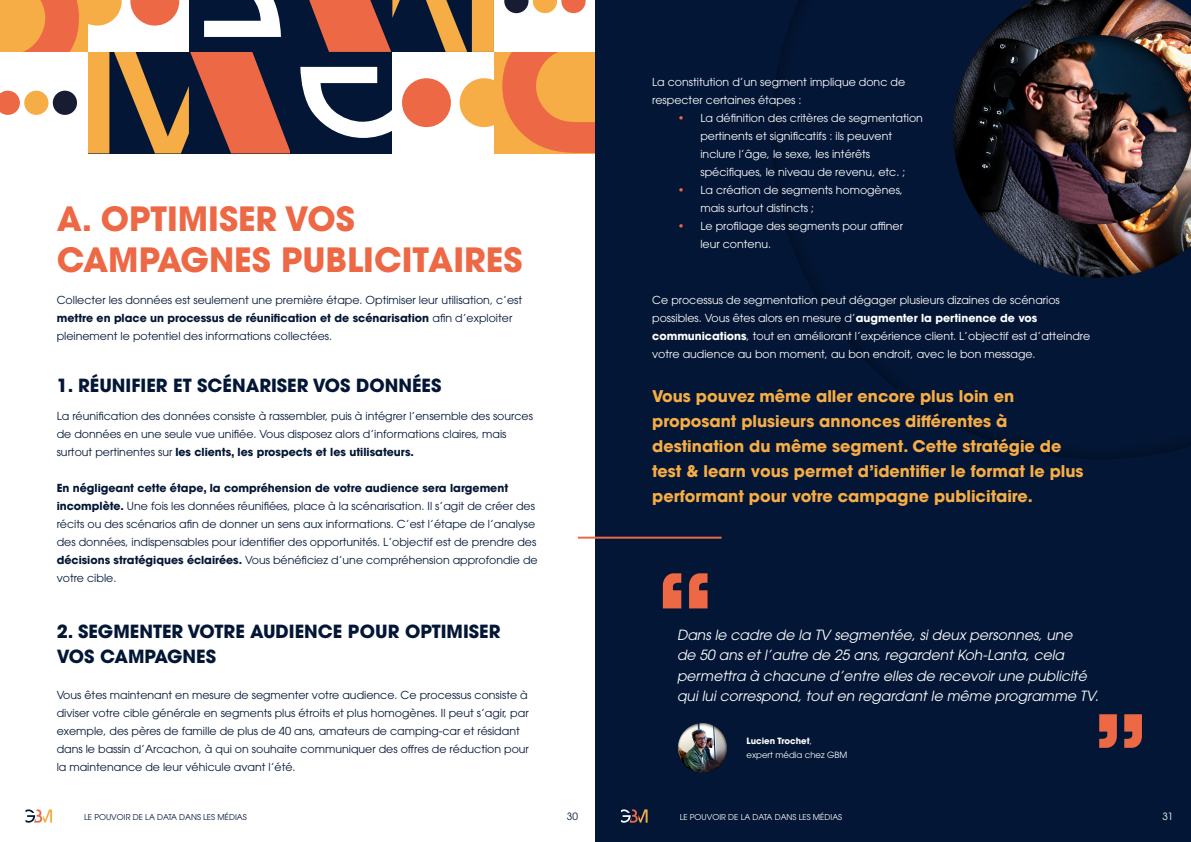
<style>
.page{position:relative;width:1191px;height:842px;background:#fff}
.page>*{position:absolute;margin:0;border:0;box-sizing:border-box;transform-origin:0 0}
.t1{font:700 33.3px/41.2px "ITC Avant Garde Pro";color:#ed6845}
.t2{font:700 18px/25.6px "ITC Avant Garde Pro";color:#031635}
.t3{font:700 16px/25px "ITC Avant Garde Pro";color:#f7ad45}
.t4{font:italic 14px/20.5px "ITC Avant Garde Pro";color:#fff}
.t5{font:11px/18px "ITC Avant Garde Pro";color:#031635}
.t6{font:11px/18px "ITC Avant Garde Pro";color:#fff}
.t7{font:10px "ITC Avant Garde Pro";color:#031635}
.t8{font:10px "ITC Avant Garde Pro";color:#fff}
.t9{font:8.6px/14px "ITC Avant Garde Pro";color:#fff}
.t10{font:8px "ITC Avant Garde Pro";color:#031635}
.t11{font:8px "ITC Avant Garde Pro";color:#fff}
.s1{font-weight:700}
.s2{color:#ed6845}
</style>
<div class="page">
<svg style="left:459px;top:78px;width:35px;height:49px"></svg>
<div style="left:402px;top:78px;width:49px;height:49px;background:#ed6945;border-radius:50%"></div>
<svg style="left:88px;top:52px;width:202px;height:101px;background:#85533d"></svg>
<div style="left:290px;top:52px;width:102px;height:101px;background:#031635"></div>
<svg style="left:300px;top:67px;width:92px;height:71px"></svg>
<div style="left:494px;top:52px;width:101px;height:101px;background:#f7ad45"></div>
<svg style="left:502px;top:52px;width:93px;height:101px"></svg>
<div style="left:53px;top:91px;width:24px;height:24px;background:#171c33;border-radius:50%"></div>
<div style="left:24px;top:91px;width:24px;height:24px;background:#f7ad45;border-radius:50%"></div>
<svg style="left:0;top:91px;width:20px;height:24px"></svg>
<div style="left:291px;top:0;width:101px;height:52px;background:#031635"></div>
<svg style="left:87px;top:0;width:35px;height:26px"></svg>
<svg style="left:130px;top:0;width:49px;height:26px"></svg>
<svg style="left:309px;top:0;width:185px;height:52px;background:#8b553e"></svg>
<div style="left:189px;top:0;width:102px;height:52px;background:#031635"></div>
<svg style="left:204px;top:0;width:77px;height:37px"></svg>
<div style="left:0;top:0;width:87px;height:52px;background:#f7ad45"></div>
<svg style="left:23px;top:0;width:56px;height:52px"></svg>
<svg style="left:504px;top:0;width:81px;height:13px"></svg>
<div style="left:595px;top:0;width:596px;height:842px;background:#031635"></div>
<img style="left:1177px;top:444px;width:14px;height:6px">
<img style="left:1021px;top:277px;width:156px;height:182px">
<img style="left:953px;top:0;width:238px;height:277px">
<svg style="left:663px;top:573px;width:44px;height:35px"></svg>
<svg style="left:1099px;top:714px;width:43px;height:34px"></svg>
<img style="left:677px;top:723px;width:50px;height:50px">
<svg style="left:621px;top:809px;width:26px;height:14px"></svg>
<svg style="left:26px;top:809px;width:26px;height:14px"></svg>
<hr style="left:578px;top:537px;width:143px;height:2px;background:#ed6946">
<h1 class="t1" style="left:57px;top:198px;width:467px">A. OPTIMISER VOS<br>CAMPAGNES PUBLICITAIRES</h1>
<p class="t5" style="left:57px;top:291px;width:467px">Collecter les données est seulement une première étape. Optimiser leur utilisation, c’est <span class="s1">mettre en place un processus de réunification et de scénarisation</span> afin d’exploiter pleinement le potentiel des informations collectées.</p>
<h2 class="t2" style="left:57px;top:372px;width:386px">1. RÉUNIFIER ET SCÉNARISER VOS DONNÉES</h2>
<p class="t5" style="left:57px;top:407px;width:478px">La réunification des données consiste à rassembler, puis à intégrer l’ensemble des sources de données en une seule vue unifiée. Vous disposez alors d’informations claires, mais surtout pertinentes sur <span class="s1">les clients, les prospects et les utilisateurs.</span></p>
<p class="t5" style="left:57px;top:479px;width:482px"><span class="s1">En négligeant cette étape, la compréhension de votre audience sera largement incomplète.</span> Une fois les données réunifiées, place à la scénarisation. Il s’agit de créer des récits ou des scénarios afin de donner un sens aux informations. C’est l’étape de l’analyse des données, indispensables pour identifier des opportunités. L’objectif est de prendre des <span class="s1">décisions stratégiques éclairées.</span> Vous bénéficiez d’une compréhension approfondie de votre cible.</p>
<h2 class="t2" style="left:57px;top:618px;width:445px">2. SEGMENTER VOTRE AUDIENCE POUR OPTIMISER<br>VOS CAMPAGNES</h2>
<p class="t5" style="left:57px;top:686px;width:474px">Vous êtes maintenant en mesure de segmenter votre audience. Ce processus consiste à diviser votre cible générale en segments plus étroits et plus homogènes. Il peut s’agir, par exemple, des pères de famille de plus de 40 ans, amateurs de camping-car et résidant dans le bassin d’Arcachon, à qui on souhaite communiquer des offres de réduction pour la maintenance de leur véhicule avant l’été.</p>
<p class="t6" style="left:652px;top:72px;width:254px">La constitution d’un segment implique donc de respecter certaines étapes :</p>
<p class="t6" style="left:700px;top:108px;width:224px;text-indent:-23px"><span class="s2">•</span> La définition des critères de segmentation pertinents et significatifs : ils peuvent inclure l’âge, le sexe, les intérêts spécifiques, le niveau de revenu, etc. ;</p>
<p class="t6" style="left:700px;top:180px;width:204px;text-indent:-23px"><span class="s2">•</span> La création de segments homogènes, mais surtout distincts ;</p>
<p class="t6" style="left:700px;top:216px;width:204px;text-indent:-23px"><span class="s2">•</span> Le profilage des segments pour affiner leur contenu.</p>
<p class="t6" style="left:652px;top:291px;width:439px">Ce processus de segmentation peut dégager plusieurs dizaines de scénarios possibles. Vous êtes alors en mesure d’<span class="s1">augmenter la pertinence de vos communications</span>, tout en améliorant l’expérience client. L’objectif est d’atteindre votre audience au bon moment, au bon endroit, avec le bon message.</p>
<p class="t3" style="left:652px;top:384px;width:433px">Vous pouvez même aller encore plus loin en proposant plusieurs annonces différentes à destination du même segment. Cette stratégie de test &amp; learn vous permet d’identifier le format le plus performant pour votre campagne publicitaire.</p>
<p class="t4" style="left:677px;top:624px;width:426px">Dans le cadre de la TV segmentée, si deux personnes, une<br>de 50 ans et l’autre de 25 ans, regardent Koh-Lanta, cela permettra à chacune d’entre elles de recevoir une publicité qui lui correspond, tout en regardant le même programme TV.</p>
<p class="t9" style="left:746px;top:734px;width:102px"><span class="s1">Lucien Trochet</span>,<br>expert média chez GBM</p>
<p class="t10" style="left:84px;top:812px;width:164px">LE POUVOIR DE LA DATA DANS LES MÉDIAS</p>
<p class="t7" style="left:567px;top:810px;width:13px">30</p>
<p class="t11" style="left:679px;top:812px;width:164px">LE POUVOIR DE LA DATA DANS LES MÉDIAS</p>
<p class="t8" style="left:1162px;top:810px;width:13px">31</p>
</div>
